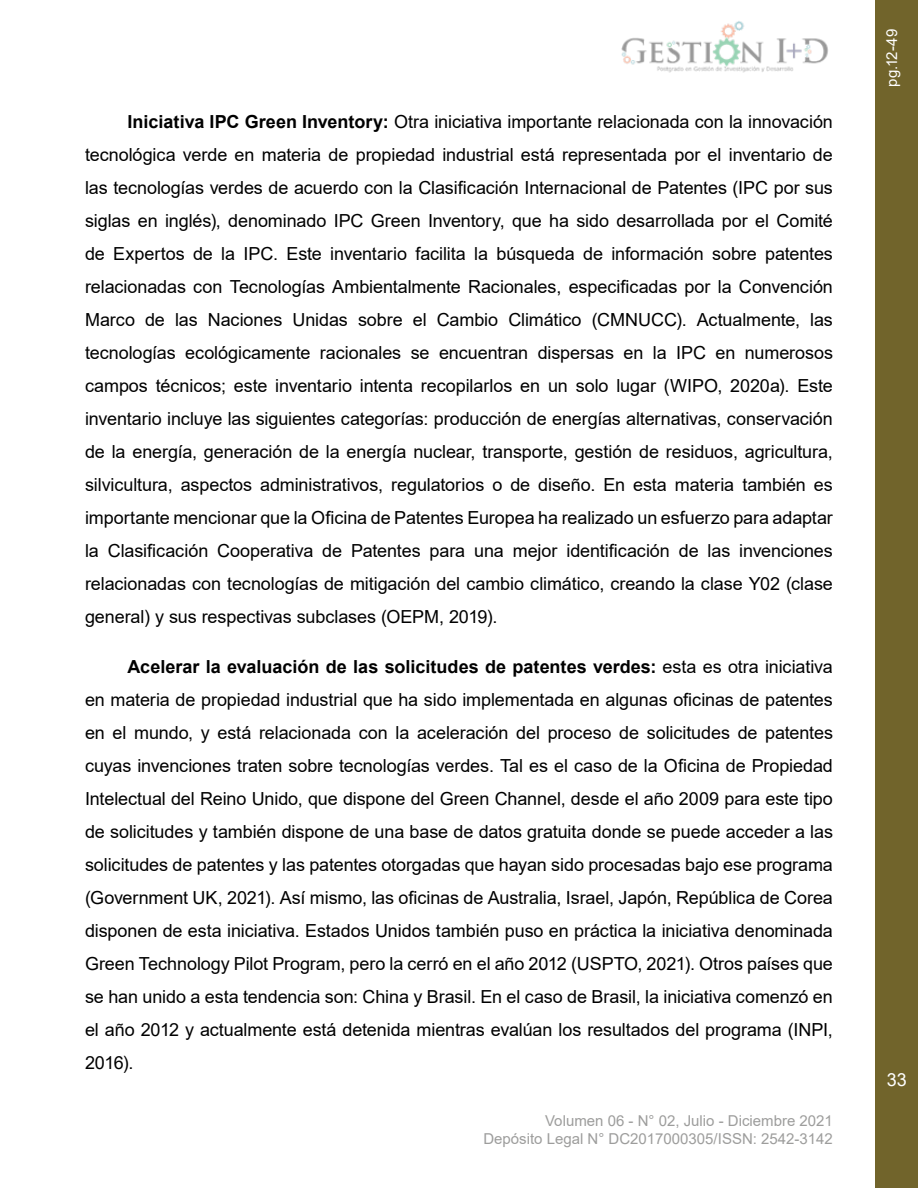
<style>
.page{position:relative;width:918px;height:1188px;background:#fff}
.page>*{position:absolute;margin:0;border:0;box-sizing:border-box;transform-origin:0 0}
.t1{font:18px/33px "Arial";letter-spacing:-.005em;color:#000;text-align:justify}
.t2{font:18px "Arial";color:#fff}
.t3{font:15px/18px "Arial";color:#9d9d9c;text-align:right}
.t4{font:15px "Arial";color:#fff}
.s1{font-weight:700}
</style>
<div class="page">
<div style="left:876px;top:0;width:42px;height:1188px;background:#71642b"></div>
<img style="left:621px;top:21px;width:207px;height:52px">
<p class="t1" style="left:85px;top:105px;width:749px;text-indent:43px"><span class="s1">Iniciativa IPC Green Inventory:</span> Otra iniciativa importante relacionada con la innovación tecnológica verde en materia de propiedad industrial está representada por el inventario de las tecnologías verdes de acuerdo con la Clasificación Internacional de Patentes (IPC por sus siglas en inglés), denominado IPC Green Inventory, que ha sido desarrollada por el Comité de Expertos de la IPC. Este inventario facilita la búsqueda de información sobre patentes relacionadas con Tecnologías Ambientalmente Racionales, especificadas por la Convención Marco de las Naciones Unidas sobre el Cambio Climático (CMNUCC). Actualmente, las tecnologías ecológicamente racionales se encuentran dispersas en la IPC en numerosos campos técnicos; este inventario intenta recopilarlos en un solo lugar (WIPO, 2020a). Este inventario incluye las siguientes categorías: producción de energías alternativas, conservación de la energía, generación de la energía nuclear, transporte, gestión de residuos, agricultura, silvicultura, aspectos administrativos, regulatorios o de diseño. En esta materia también es importante mencionar que la Oficina de Patentes Europea ha realizado un esfuerzo para adaptar la Clasificación Cooperativa de Patentes para una mejor identificación de las invenciones relacionadas con tecnologías de mitigación del cambio climático, creando la clase Y02 (clase general) y sus respectivas subclases (OEPM, 2019).</p>
<p class="t1" style="left:85px;top:650px;width:749px;text-indent:43px"><span class="s1">Acelerar la evaluación de las solicitudes de patentes verdes:</span> esta es otra iniciativa en materia de propiedad industrial que ha sido implementada en algunas oficinas de patentes en el mundo, y está relacionada con la aceleración del proceso de solicitudes de patentes cuyas invenciones traten sobre tecnologías verdes. Tal es el caso de la Oficina de Propiedad Intelectual del Reino Unido, que dispone del Green Channel, desde el año 2009 para este tipo de solicitudes y también dispone de una base de datos gratuita donde se puede acceder a las solicitudes de patentes y las patentes otorgadas que hayan sido procesadas bajo ese programa (Government UK, 2021). Así mismo, las oficinas de Australia, Israel, Japón, República de Corea disponen de esta iniciativa. Estados Unidos también puso en práctica la iniciativa denominada Green Technology Pilot Program, pero la cerró en el año 2012 (USPTO, 2021). Otros países que se han unido a esta tendencia son: China y Brasil. En el caso de Brasil, la iniciativa comenzó en el año 2012 y actualmente está detenida mientras evalúan los resultados del programa (INPI, 2016).</p>
<p class="t3" style="left:483px;top:1112px;width:351px">Volumen 06 - N° 02, Julio - Diciembre 2021<br>Depósito Legal N° DC2017000305/ISSN: 2542-3142</p>
<p class="t4" style="left:882px;top:87px;width:59px;rotate:-90deg">pg.12-49</p>
<p class="t2" style="left:887px;top:1068px;width:22px">33</p>
</div>
